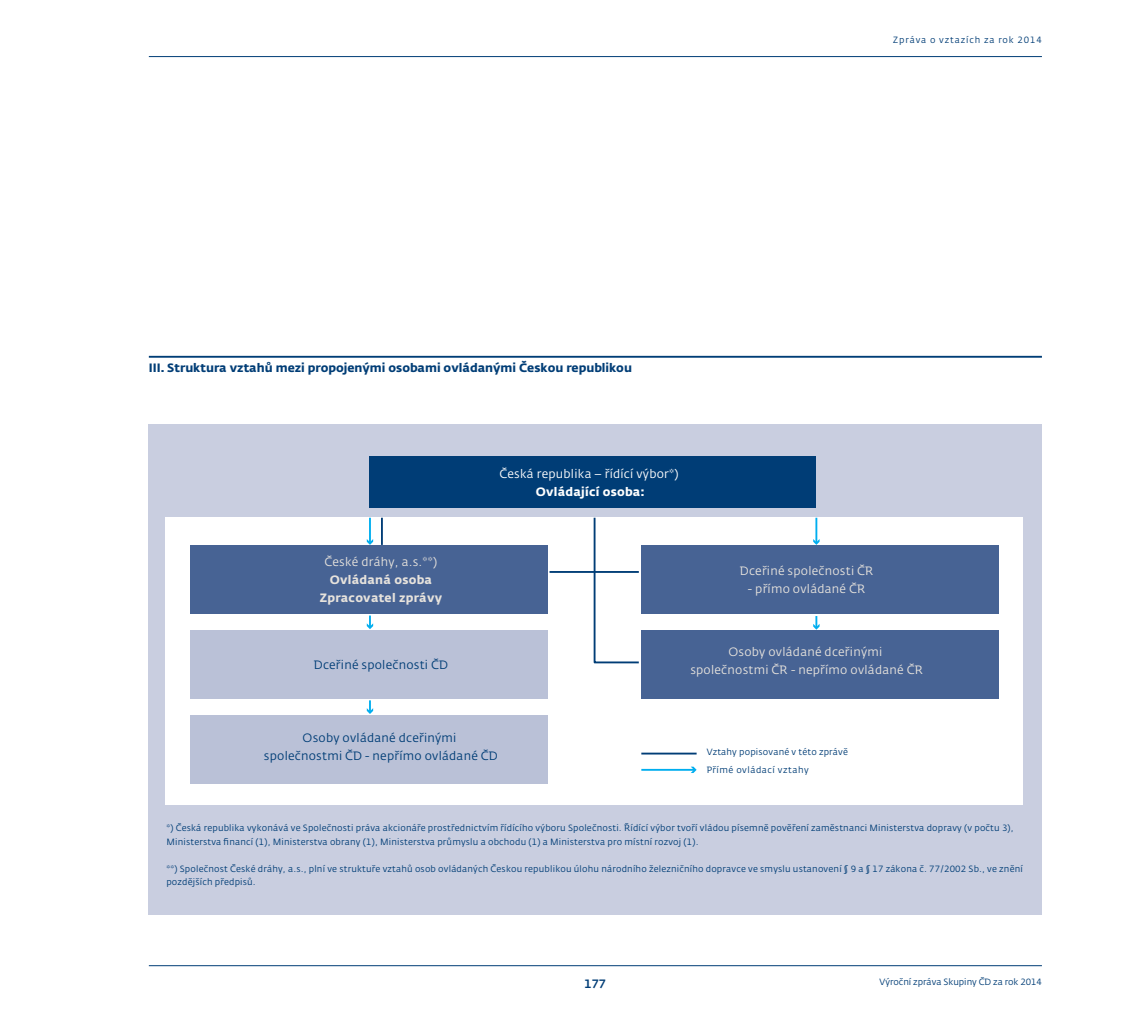
<style>
.page{position:relative;width:1127px;height:1021px;background:#fff}
.page>*{position:absolute;margin:0;border:0;box-sizing:border-box;transform-origin:0 0}
.t1{font:12px/18px "CD Fedra";letter-spacing:.02em;color:#e6e2dc;text-align:center}
.t2{font:12px/18px "CD Fedra";letter-spacing:.02em;color:#003d76;text-align:center}
.t3{font:700 12px "CD Fedra";color:#003d76}
.t4{font:700 12px/18px "CD Fedra";letter-spacing:.02em;color:#e6e2dc;text-align:center}
.t5{font:12px "CD Fedra";letter-spacing:.02em;color:#fff}
.t6{font:700 12px "CD Fedra";letter-spacing:.02em;color:#fff}
.t7{font:500 12px "CD Fedra";color:#003d76}
.t8{font:9px/13.5px "CD Fedra";letter-spacing:.02em;color:#003d76}
.t9{font:9px "CD Fedra";color:#003d76}
.t10{font:9px "CD Fedra";letter-spacing:.1em;color:#003d76}
</style>
<div class="page">
<hr style="left:149px;top:56px;width:893px;height:1px;background:#003d76">
<hr style="left:149px;top:965px;width:893px;height:1px;background:#003d76">
<hr style="left:149px;top:356px;width:893px;height:2px;background:#003d76">
<div style="left:149px;top:424px;width:893px;height:490px;background:#c9cee0"></div>
<div style="left:369px;top:457px;width:447px;height:51px;background:#003d76"></div>
<div style="left:166px;top:517px;width:857px;height:287px;background:#fff"></div>
<hr style="left:369px;top:517px;width:2px;height:25px;background:#00aeef">
<svg style="left:367px;top:539px;width:6px;height:6px"></svg>
<svg style="left:367px;top:615px;width:6px;height:14px"></svg>
<svg style="left:367px;top:700px;width:6px;height:14px"></svg>
<svg style="left:593px;top:517px;width:46px;height:147px"></svg>
<hr style="left:550px;top:571px;width:88px;height:2px;background:#003d76">
<hr style="left:641px;top:752px;width:55px;height:2px;background:#003d76">
<hr style="left:641px;top:769px;width:53px;height:1px;background:#00aeef">
<svg style="left:691px;top:766px;width:5px;height:7px"></svg>
<div style="left:641px;top:546px;width:357px;height:68px;background:#476394"></div>
<div style="left:191px;top:545px;width:357px;height:68px;background:#476394"></div>
<div style="left:641px;top:631px;width:357px;height:68px;background:#476394"></div>
<div style="left:191px;top:630px;width:357px;height:68px;background:#bac1d7"></div>
<div style="left:191px;top:715px;width:357px;height:68px;background:#bac1d7"></div>
<hr style="left:381px;top:518px;width:2px;height:26px;background:#003d76">
<hr style="left:815px;top:517px;width:2px;height:25px;background:#00aeef">
<svg style="left:813px;top:539px;width:6px;height:6px"></svg>
<svg style="left:813px;top:616px;width:6px;height:13px"></svg>
<p class="t10" style="left:893px;top:36px;width:150px">Zpráva o vztazích za rok 2014</p>
<h1 class="t3" style="left:149px;top:363px;width:485px">III. Struktura vztahů mezi propojenými osobami ovládanými Českou republikou</h1>
<h1 class="t5" style="left:499px;top:468px;width:181px">Česká republika – řídící výbor*)</h1>
<h1 class="t6" style="left:536px;top:484px;width:111px">Ovládající osoba:</h1>
<h1 class="t1" style="left:324px;top:554px;width:114px">České dráhy, a.s.**)</h1>
<h1 class="t4" style="left:320px;top:571px;width:124px">Ovládaná osoba<br>Zpracovatel zprávy</h1>
<h1 class="t2" style="left:314px;top:657px;width:136px">Dceřiné společnosti ČD</h1>
<h1 class="t2" style="left:264px;top:730px;width:235px">Osoby ovládané dceřinými společnostmi ČD - nepřímo ovládané ČD</h1>
<h1 class="t1" style="left:740px;top:563px;width:135px">Dceřiné společnosti ČR</h1>
<h1 class="t1" style="left:748px;top:581px;width:119px">- přímo ovládané ČR</h1>
<h1 class="t1" style="left:690px;top:643px;width:234px">Osoby ovládané dceřinými společnostmi ČR - nepřímo ovládané ČR</h1>
<p class="t8" style="left:707px;top:743px;width:143px;line-height:17.7px">Vztahy popisované v této zprávě<br>Přímé ovládací vztahy</p>
<p class="t8" style="left:166px;top:822px;width:849px">*) Česká republika vykonává ve Společnosti práva akcionáře prostřednictvím řídícího výboru Společnosti. Řídící výbor tvoří vládou písemně pověření zaměstnanci Ministerstva dopravy (v počtu 3),<br>Ministerstva financí (1), Ministerstva obrany (1), Ministerstva průmyslu a obchodu (1) a Ministerstva pro místní rozvoj (1).</p>
<p class="t8" style="left:166px;top:862px;width:858px">**) Společnost České dráhy, a.s., plní ve struktuře vztahů osob ovládaných Českou republikou úlohu národního železničního dopravce ve smyslu ustanovení § 9 a § 17 zákona č. 77/2002 Sb., ve znění pozdějších předpisů.</p>
<h1 class="t7" style="left:584px;top:978px;width:23px">177</h1>
<p class="t9" style="left:879px;top:978px;width:164px">Výroční zpráva Skupiny ČD za rok 2014</p>
</div>
